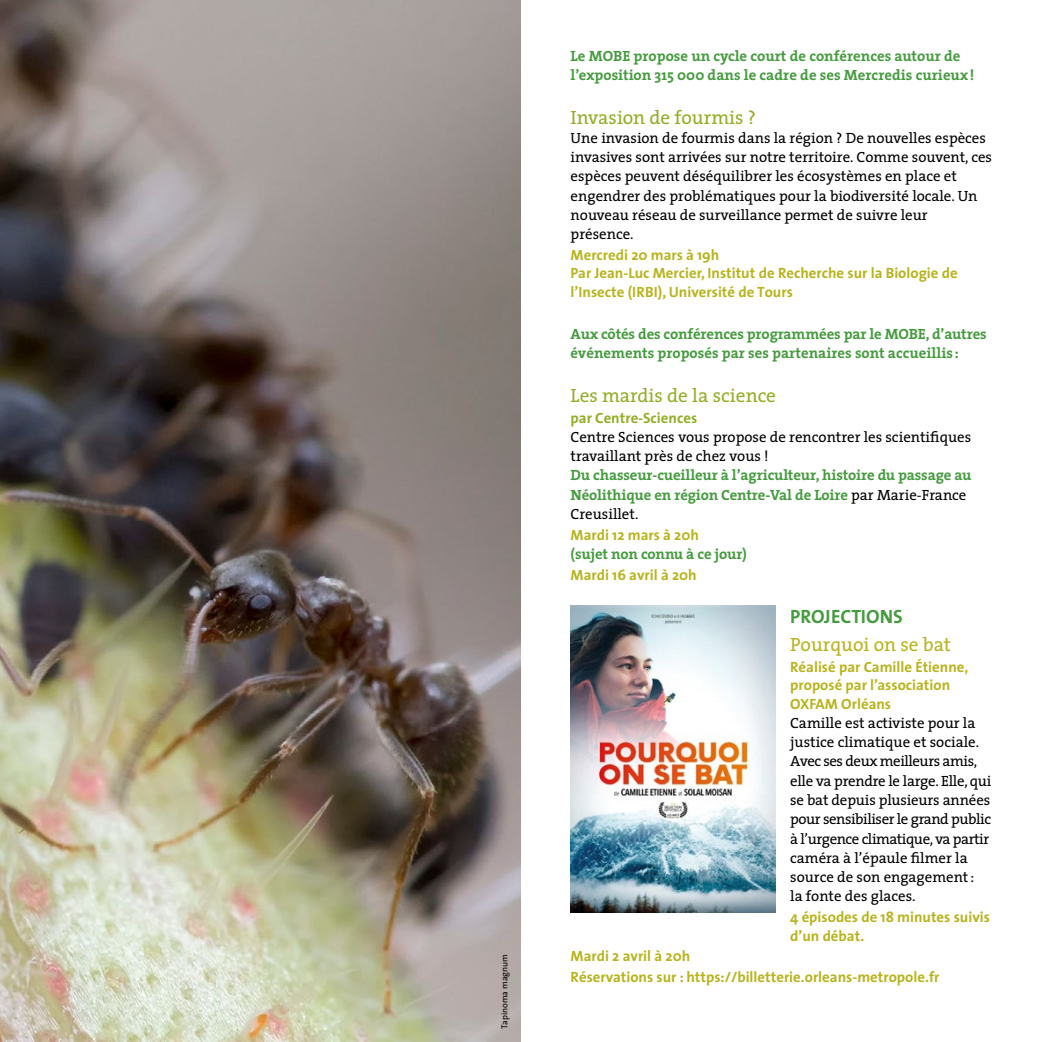
<style>
.page{position:relative;width:1042px;height:1042px;background:#fff}
.page>*{position:absolute;margin:0;border:0;box-sizing:border-box;transform-origin:0 0}
.t1{font:19.25px "The Serif";color:#92ae27}
.t2{font:19.25px "The Serif";color:#b8b31d}
.t3{font:700 19.25px "The Sans";color:#469b3f}
.t4{font:14.88px/19.2px "The Serif";color:#000}
.t5{font:700 14.88px/19.2px "The Serif";letter-spacing:-.01em;color:#469b3f}
.t6{font:700 14.88px/18.4px "The Sans";color:#b8b31d}
.t7{font:700 14.88px "The Sans";color:#92ae27}
.t8{font:8.75px "The Sans";color:#000}
.s1{font-weight:400;color:#000}
</style>
<div class="page">
<img style="left:570px;top:605px;width:205px;height:307px">
<img style="left:0;top:0;width:521px;height:1042px">
<p class="t8" style="left:497px;top:1028px;width:76px;rotate:-90deg">Tapinoma magnum</p>
<p class="t5" style="left:570px;top:46px;width:405px">Le MOBE propose un cycle court de conférences autour de l’exposition 315 000 dans le cadre de ses Mercredis curieux!</p>
<p class="t1" style="left:570px;top:101px;width:187px">Invasion de fourmis ?</p>
<p class="t4" style="left:570px;top:128px;width:423px">Une invasion de fourmis dans la région ? De nouvelles espèces invasives sont arrivées sur notre territoire. Comme souvent, ces espèces peuvent déséquilibrer les écosystèmes en place et engendrer des problématiques pour la biodiversité locale. Un nouveau réseau de surveillance permet de suivre leur présence.</p>
<p class="t6" style="left:570px;top:245px;width:389px">Mercredi 20 mars à 19h<br>Par Jean-Luc Mercier, Institut de Recherche sur la Biologie de l’Insecte (IRBI), Université de Tours</p>
<p class="t5" style="left:570px;top:324px;width:417px">Aux côtés des conférences programmées par le MOBE, d’autres événements proposés par ses partenaires sont accueillis :</p>
<p class="t1" style="left:570px;top:379px;width:207px">Les mardis de la science</p>
<p class="t7" style="left:570px;top:405px;width:128px">par Centre-Sciences</p>
<p class="t4" style="left:570px;top:427px;width:402px">Centre Sciences vous propose de rencontrer les scientifiques travaillant près de chez vous !</p>
<p class="t5" style="left:570px;top:465px;width:402px">Du chasseur-cueilleur à l’agriculteur, histoire du passage au<br>Néolithique en région Centre-Val de Loire <span class="s1">par Marie-France<br>Creusillet.</span></p>
<p class="t6" style="left:570px;top:525px;width:130px">Mardi 12 mars à 20h</p>
<p class="t5" style="left:570px;top:544px;width:178px">(sujet non connu à ce jour)</p>
<p class="t6" style="left:570px;top:565px;width:128px">Mardi 16 avril à 20h</p>
<p class="t3" style="left:790px;top:601px;width:114px">PROJECTIONS</p>
<p class="t2" style="left:790px;top:628px;width:162px">Pourquoi on se bat</p>
<p class="t6" style="left:790px;top:657px;width:180px">Réalisé par Camille Étienne, proposé par l’association<br>OXFAM Orléans</p>
<p class="t4" style="left:790px;top:713px;width:203px">Camille est activiste pour la justice climatique et sociale.<br>Avec ses deux meilleurs amis, elle va prendre le large. Elle, qui se bat depuis plusieurs années pour sensibiliser le grand public à l’urgence climatique, va partir caméra à l’épaule filmer la source de son engagement:<br>la fonte des glaces.</p>
<p class="t6" style="left:790px;top:907px;width:201px">4 épisodes de 18 minutes suivis d’un débat.</p>
<p class="t6" style="left:570px;top:945px;width:370px;line-height:20.8px">Mardi 2 avril à 20h<br>Réservations sur : https://billetterie.orleans-metropole.fr</p>
</div>
